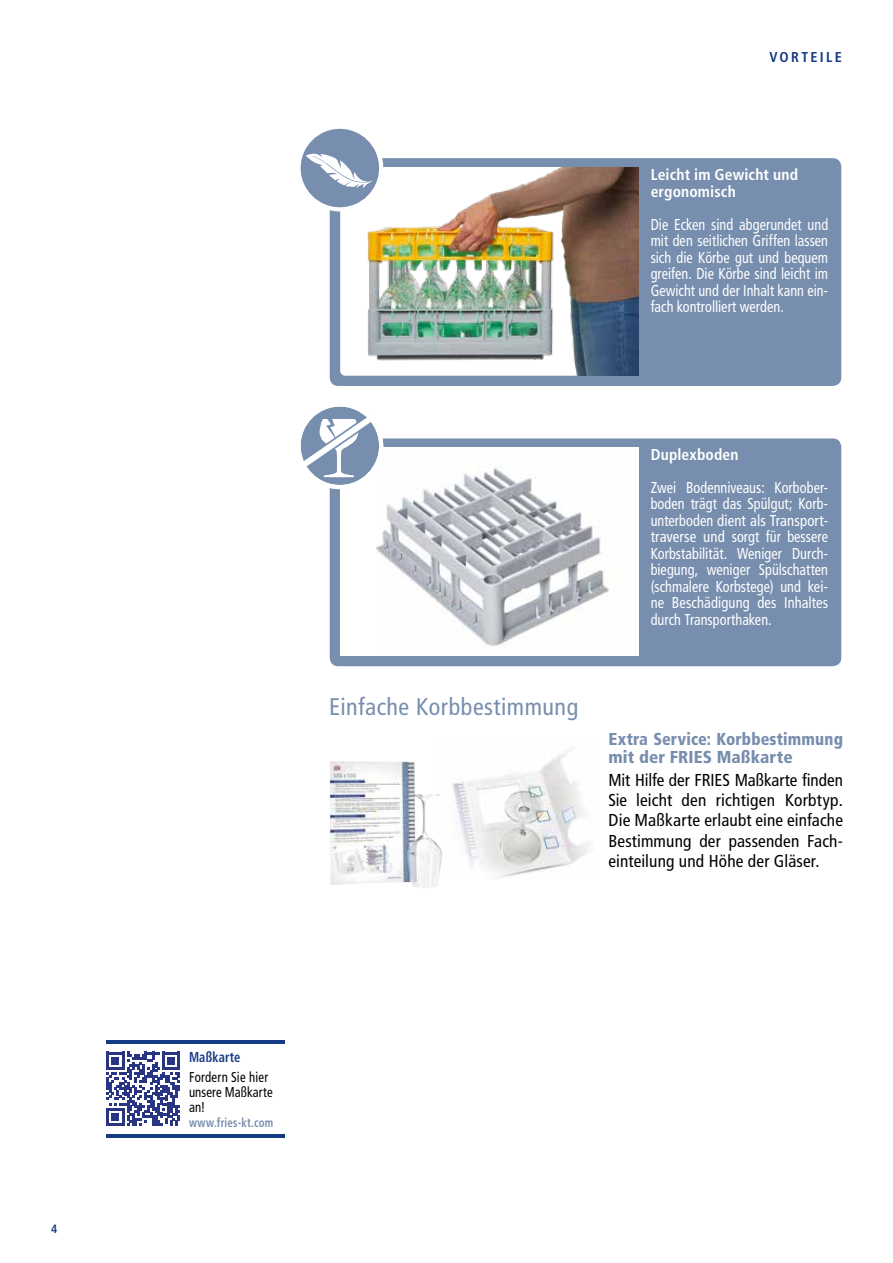
<style>
.page{position:relative;width:893px;height:1263px;background:#fff}
.page>*{position:absolute;margin:0;border:0;box-sizing:border-box;transform-origin:0 0}
.t1{font:condensed 24px "Frutiger LT Pro";letter-spacing:.02em;color:#778eae}
.t2{font:condensed 17.25px/20.2px "Frutiger LT Pro";letter-spacing:.01em;color:#000;text-align:justify}
.t3{font:900 condensed 17.25px/18px "Frutiger LT Pro";letter-spacing:.01em;color:#778eae}
.t4{font:condensed 15.75px/16.5px "Frutiger LT Pro";letter-spacing:.005em;color:#fff;text-align:justify;scale:.9 1}
.t5{font:700 condensed 15.75px/16.5px "Frutiger LT Pro";letter-spacing:.01em;color:#fff}
.t6{font:condensed 14.25px/15px "Frutiger LT Pro";letter-spacing:.01em;color:#000;scale:.9 1}
.t7{font:700 condensed 14.25px "Frutiger LT Pro";letter-spacing:.16em;color:#143a84}
.t8{font:700 condensed 14.25px "Frutiger LT Pro";letter-spacing:.015em;color:#143a84;scale:.87 1}
.t9{font:700 condensed 12.75px "Frutiger LT Pro";letter-spacing:.02em;color:#778eae;scale:.85 1}
.t10{font:700 condensed 12px "Frutiger LT Pro";color:#143a84}
</style>
<div class="page">
<div style="left:330px;top:158px;width:511px;height:228px;background:#778eae;border-radius:9px"></div>
<img style="left:340px;top:167px;width:298px;height:209px">
<div style="left:330px;top:438px;width:511px;height:228px;background:#778eae;border-radius:9px"></div>
<div style="left:340px;top:447px;width:298px;height:209px;background:#fff"></div>
<img style="left:452px;top:750px;width:137px;height:128px">
<img style="left:330px;top:761px;width:112px;height:127px">
<img style="left:376px;top:465px;width:234px;height:181px">
<hr style="left:106px;top:1134px;width:178px;height:4px;background:#143a84">
<hr style="left:106px;top:1040px;width:178px;height:4px;background:#143a84">
<svg style="left:300px;top:406px;width:83px;height:83px"></svg>
<div style="left:296px;top:125px;width:87px;height:86px;border:60px solid #fff;border-radius:50%"></div>
<div style="left:301px;top:129px;width:78px;height:78px;background:#778eae;border-radius:50%"></div>
<svg style="left:306px;top:153px;width:68px;height:35px"></svg>
<svg style="left:107px;top:1052px;width:73px;height:73px"></svg>
<p class="t10" style="left:51px;top:1222px;width:8px">4</p>
<p class="t7" style="left:769px;top:48px;width:74px">VORTEILE</p>
<p class="t5" style="left:651px;top:167px;width:149px">Leicht im Gewicht und ergonomisch</p>
<p class="t4" style="left:651px;top:216px;width:199px">Die Ecken sind abgerundet und mit den seitlichen Griffen lassen sich die Körbe gut und bequem greifen. Die Körbe sind leicht im Gewicht und der Inhalt kann ein&shy;fach kontrolliert werden.</p>
<h1 class="t1" style="left:329px;top:693px;width:251px">Einfache Korbbestimmung</h1>
<p class="t5" style="left:651px;top:446px;width:90px">Duplexboden</p>
<p class="t4" style="left:651px;top:479px;width:199px">Zwei Bodenniveaus: Korbober&shy;boden trägt das Spülgut; Korb&shy;unterboden dient als Transport&shy;traverse und sorgt für bessere Korbstabilität. Weniger Durch&shy;biegung, weniger Spülschatten (schmalere Korbstege) und kei&shy;ne Beschädigung des Inhaltes durch Transporthaken.</p>
<p class="t3" style="left:608px;top:729px;width:236px">Extra Service: Korbbestimmung mit der FRIES Maßkarte</p>
<p class="t2" style="left:608px;top:770px;width:236px">Mit Hilfe der FRIES Maßkarte finden Sie leicht den richtigen Korbtyp.<br>Die Maßkarte erlaubt eine einfache Bestimmung der passenden Fach&shy;einteilung und Höhe der Gläser.</p>
<p class="t8" style="left:189px;top:1049px;width:61px">Maßkarte</p>
<p class="t6" style="left:189px;top:1069px;width:95px">Fordern Sie hier unsere Maßkarte an!</p>
<p class="t9" style="left:189px;top:1115px;width:101px">www.fries-kt.com</p>
</div>
